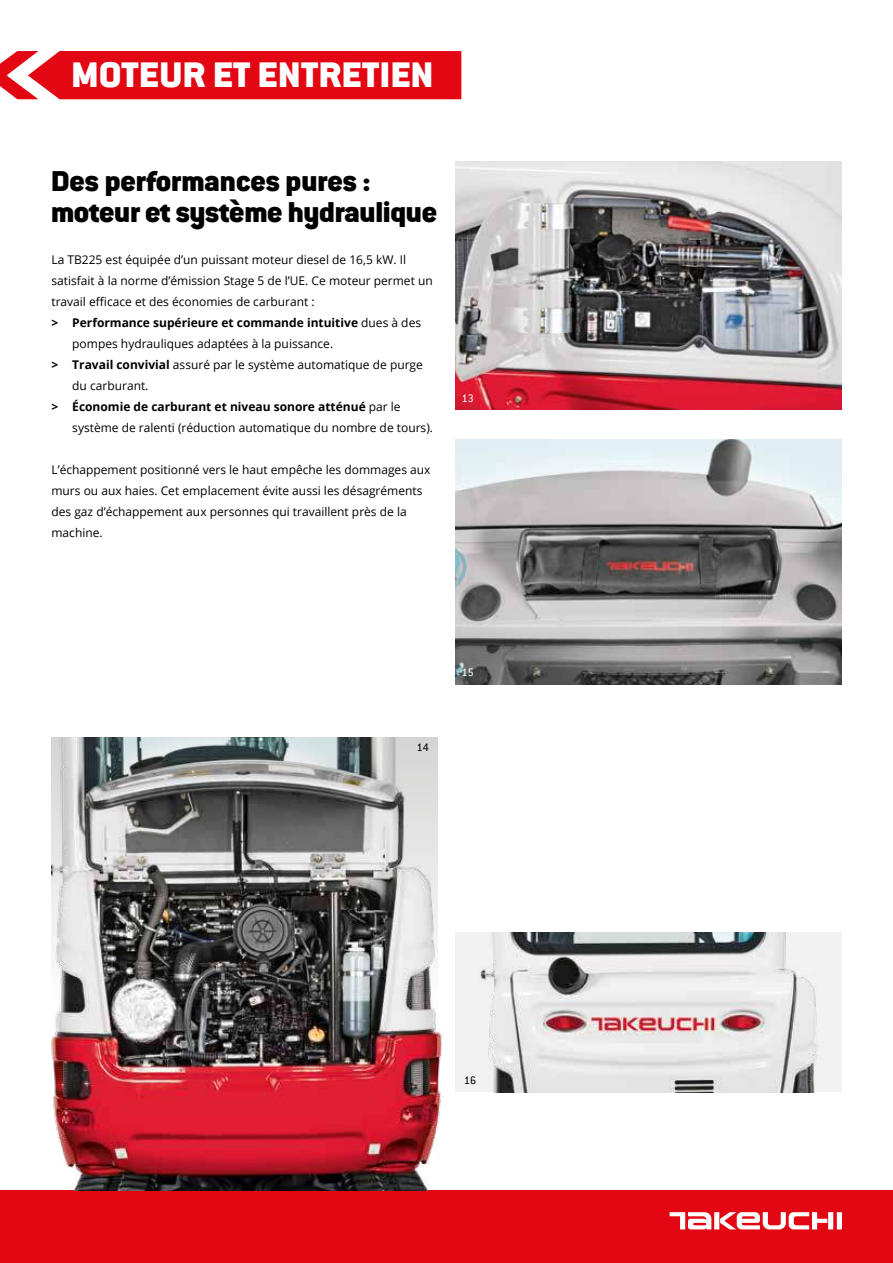
<style>
.page{position:relative;width:893px;height:1263px;background:#fff}
.page>*{position:absolute;margin:0;border:0;box-sizing:border-box;transform-origin:0 0}
.t1{font:39px "Conduit ITC Black";letter-spacing:.015em;color:#fff}
.t2{font:31.5px/31.5px "Conduit ITC Black";letter-spacing:-.01em;color:#000}
.t3{font:12px/21px "Open Sans";color:#000}
.t4{font:700 12px "Open Sans";color:#000}
.t5{font:12px "Conduit ITC";color:#fff}
.t6{font:12px "Conduit ITC";color:#000}
.s1{font-weight:400}
.s2{font-weight:700}
</style>
<div class="page">
<div style="left:0;top:1191px;width:893px;height:72px;background:#e30613"></div>
<div style="left:837px;top:1212px;width:5px;height:17px;background:#fff"></div>
<div style="left:828px;top:1212px;width:5px;height:17px;background:#fff"></div>
<div style="left:714px;top:1212px;width:5px;height:17px;background:#fff"></div>
<svg style="left:720px;top:1212px;width:107px;height:17px"></svg>
<svg style="left:670px;top:1212px;width:41px;height:17px"></svg>
<img style="left:455px;top:162px;width:387px;height:247px">
<img style="left:455px;top:439px;width:387px;height:246px">
<img style="left:51px;top:737px;width:395px;height:454px">
<img style="left:455px;top:932px;width:387px;height:160px">
<div style="left:0;top:51px;width:461px;height:48px;background:#e30613"></div>
<h1 class="t1" style="left:72px;top:52px;width:363px">MOTEUR ET ENTRETIEN</h1>
<h2 class="t2" style="left:51px;top:164px;width:388px">Des performances pures : moteur et système hydraulique</h2>
<p class="t3" style="left:51px;top:249px;width:356px">La TB225 est équipée d’un puissant moteur diesel de 16,5 kW. Il</p>
<p class="t3" style="left:51px;top:270px;width:383px">satisfait à la norme d’émission Stage 5 de l’UE. Ce moteur permet un</p>
<p class="t3" style="left:51px;top:291px;width:265px">travail efficace et des économies de carburant :</p>
<p class="t4" style="left:51px;top:314px;width:371px">&gt; Performance supérieure et commande intuitive <span class="s1">dues à des</span></p>
<p class="t3" style="left:72px;top:333px;width:262px">pompes hydrauliques adaptées à la puissance.</p>
<p class="t3" style="left:51px;top:354px;width:373px"><span class="s2">&gt; Travail convivial</span> assuré par le système automatique de purge</p>
<p class="t3" style="left:72px;top:375px;width:78px">du carburant.</p>
<p class="t4" style="left:51px;top:398px;width:351px">&gt; Économie de carburant et niveau sonore atténué <span class="s1">par le</span></p>
<p class="t3" style="left:72px;top:417px;width:362px">système de ralenti (réduction automatique du nombre de tours).</p>
<p class="t3" style="left:51px;top:459px;width:381px">L’échappement positionné vers le haut empêche les dommages aux murs ou aux haies. Cet emplacement évite aussi les désagréments des gaz d’échappement aux personnes qui travaillent près de la machine.</p>
<p class="t5" style="left:462px;top:391px;width:14px">13</p>
<p class="t6" style="left:417px;top:740px;width:14px">14</p>
<p class="t5" style="left:462px;top:665px;width:14px">15</p>
<p class="t6" style="left:464px;top:1073px;width:14px">16</p>
</div>
